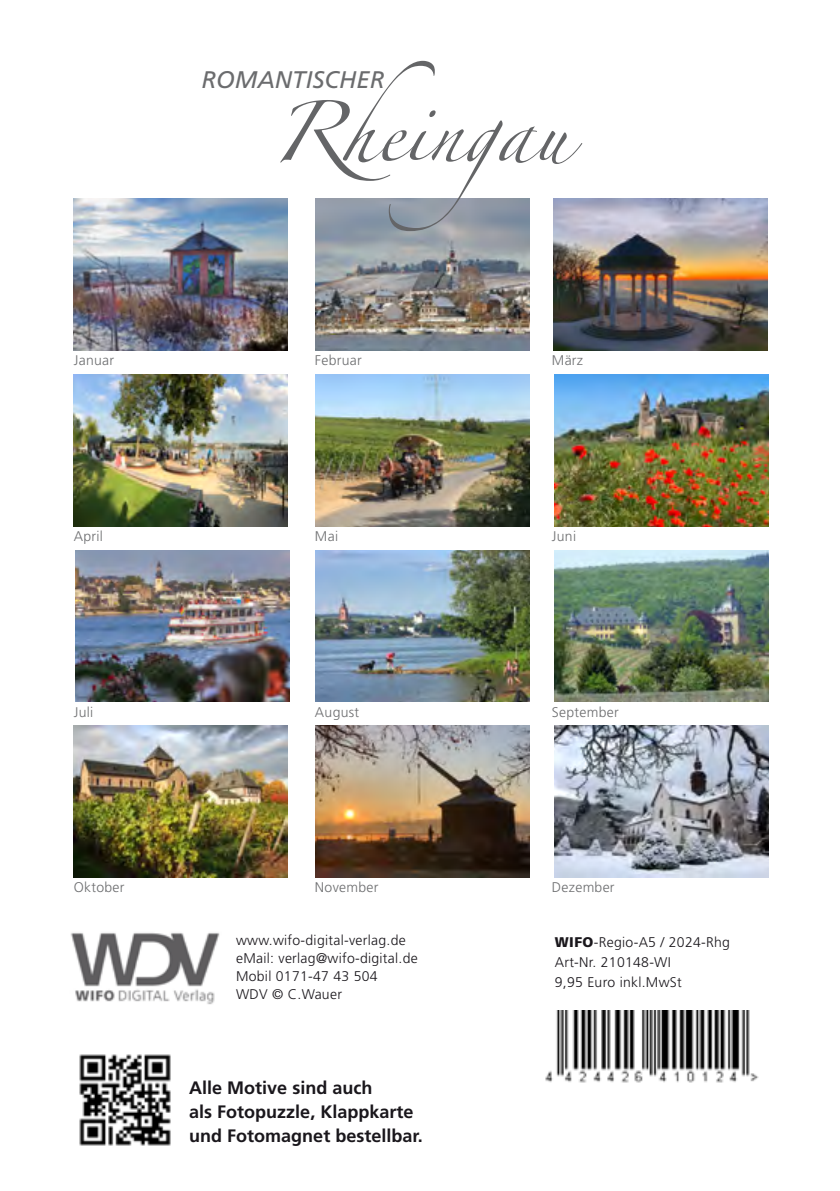
<style>
.page{position:relative;width:840px;height:1191px;background:#fff}
.page>*{position:absolute;margin:0;border:0;box-sizing:border-box;transform-origin:0 0}
.t1{font:54px "Zapfino";color:#646567}
.t2{font:italic 24px "Frutiger";color:#6b6c6e}
.t3{font:700 18px/24px "Frutiger";color:#1a171c}
.t4{font:300 14px/18px "Frutiger";letter-spacing:.02em;color:#1a171c}
.t5{font:300 14px "Frutiger";letter-spacing:.02em;color:#6d6e70}
.s1{font-weight:900}
</style>
<div class="page">
<img style="left:545px;top:1011px;width:214px;height:72px">
<img style="left:70px;top:932px;width:150px;height:73px">
<img style="left:79px;top:1054px;width:92px;height:92px">
<img style="left:74px;top:198px;width:214px;height:152px">
<img style="left:315px;top:374px;width:214px;height:152px">
<img style="left:74px;top:726px;width:214px;height:151px">
<img style="left:315px;top:198px;width:214px;height:152px">
<img style="left:74px;top:374px;width:214px;height:152px">
<img style="left:315px;top:550px;width:214px;height:152px">
<img style="left:315px;top:726px;width:214px;height:151px">
<img style="left:75px;top:550px;width:214px;height:152px">
<img style="left:554px;top:374px;width:214px;height:152px">
<img style="left:553px;top:198px;width:214px;height:152px">
<img style="left:554px;top:726px;width:214px;height:151px">
<img style="left:554px;top:550px;width:214px;height:152px">
<h1 class="t1" style="left:271px;top:110px;width:307px">Rheingau</h1>
<h2 class="t2" style="left:201px;top:65px;width:184px">ROMANTISCHER</h2>
<p class="t5" style="left:74px;top:352px;width:42px">Januar</p>
<p class="t5" style="left:315px;top:352px;width:48px">Februar</p>
<p class="t5" style="left:551px;top:352px;width:33px">März</p>
<p class="t5" style="left:74px;top:528px;width:31px">April</p>
<p class="t5" style="left:315px;top:528px;width:25px">Mai</p>
<p class="t5" style="left:551px;top:528px;width:26px">Juni</p>
<p class="t5" style="left:74px;top:704px;width:21px">Juli</p>
<p class="t5" style="left:315px;top:704px;width:46px">August</p>
<p class="t5" style="left:551px;top:704px;width:68px">September</p>
<p class="t5" style="left:74px;top:879px;width:52px">Oktober</p>
<p class="t5" style="left:315px;top:879px;width:65px">November</p>
<p class="t5" style="left:551px;top:879px;width:64px">Dezember</p>
<p class="t4" style="left:236px;top:931px;width:183px">www.wifo-digital-verlag.de eMail: verlag@wifo-digital.de<br>Mobil 0171-47 43 504<br>WDV © C.Wauer</p>
<p class="t3" style="left:189px;top:1076px;width:235px">Alle Motive sind auch<br>als Fotopuzzle, Klappkarte und Fotomagnet bestellbar.</p>
<p class="t4" style="left:554px;top:932px;width:177px;line-height:20px"><span class="s1">WIFO</span>-Regio-A5 / 2024-Rhg<br>Art-Nr. 210148-WI<br>9,95 Euro inkl.MwSt</p>
</div>
